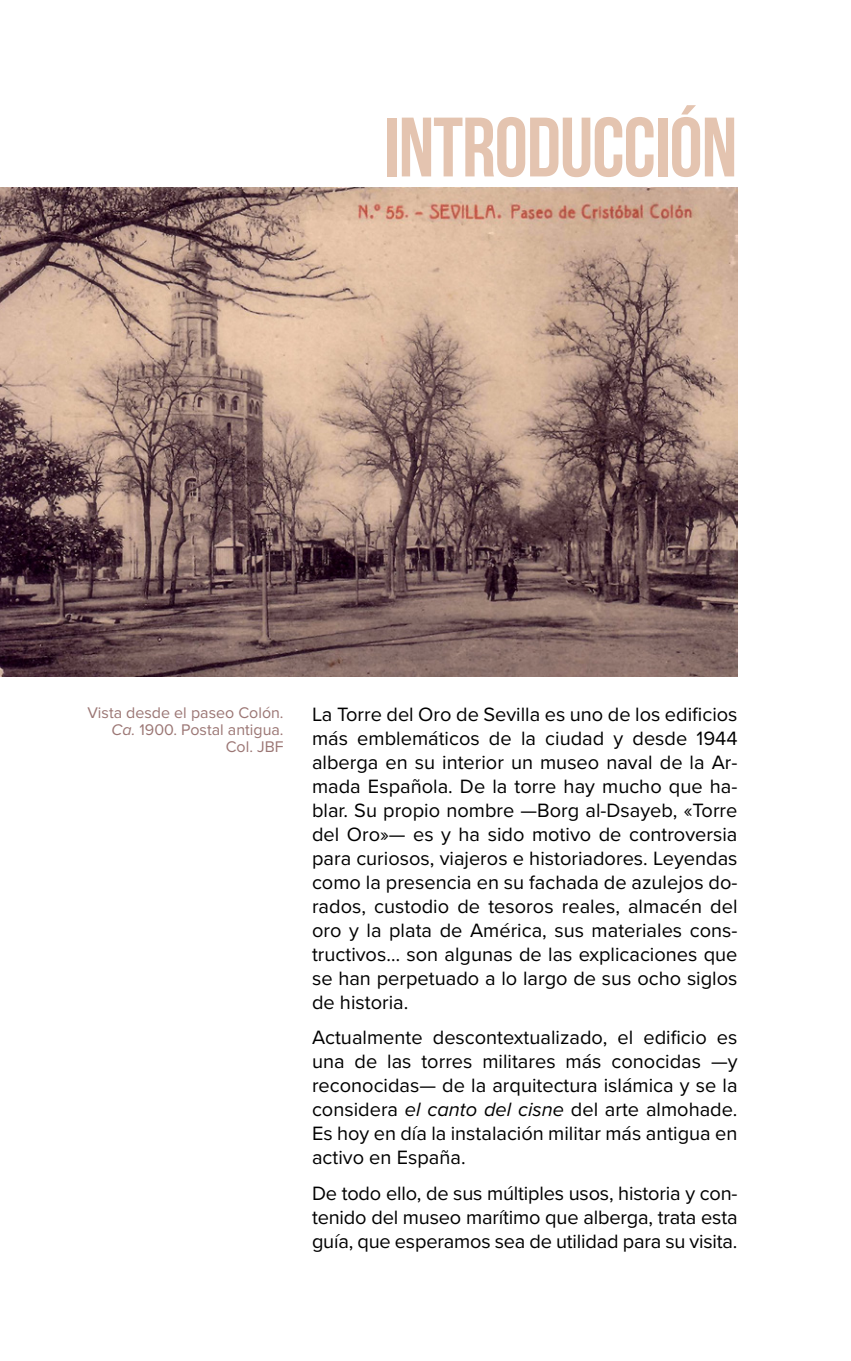
<style>
.page{position:relative;width:851px;height:1361px;background:#fff}
.page>*{position:absolute;margin:0;border:0;box-sizing:border-box;transform-origin:0 0}
.t1{font:84px "Bebas Neue";letter-spacing:-.015em;color:#e4c4b0}
.t2{font:20px/24px "Proxima Nova";color:#000;text-align:justify}
.Pie_derecha{font:16px/17px "Proxima Nova";color:#9b7674;text-align:right}
.s1{font-style:italic}
</style>
<div class="page">
<img style="left:0;top:188px;width:737px;height:488px">
<p class="t1" style="left:383px;top:101px;width:355px">INTRODUCCIÓN</p>
<p class="Pie_derecha" style="left:87px;top:703px;width:198px">Vista desde el paseo Colón.<br><span class="s1">Ca.</span> 1900. Postal antigua.<br>Col. JBF</p>
<p class="t2" style="left:312px;top:701px;width:427px">La Torre del Oro de Sevilla es uno de los edificios más emblemáticos de la ciudad y desde 1944 alberga en su interior un museo naval de la Ar&shy;mada Española. De la torre hay mucho que ha&shy;blar. Su propio nombre —Borg al-Dsayeb, «Torre del Oro»— es y ha sido motivo de controversia para curiosos, viajeros e historiadores. Leyendas como la presencia en su fachada de azulejos do&shy;rados, custodio de tesoros reales, almacén del oro y la plata de América, sus materiales cons&shy;tructivos… son algunas de las explicaciones que se han perpetuado a lo largo de sus ocho siglos de historia.</p>
<p class="t2" style="left:312px;top:1024px;width:427px">Actualmente descontextualizado, el edificio es una de las torres militares más conocidas —y reconocidas— de la arquitectura islámica y se la considera <span class="s1">el canto del cisne</span> del arte almohade.<br>Es hoy en día la instalación militar más antigua en activo en España.</p>
<p class="t2" style="left:312px;top:1180px;width:427px">De todo ello, de sus múltiples usos, historia y con&shy;tenido del museo marítimo que alberga, trata esta guía, que esperamos sea de utilidad para su visita.</p>
</div>
